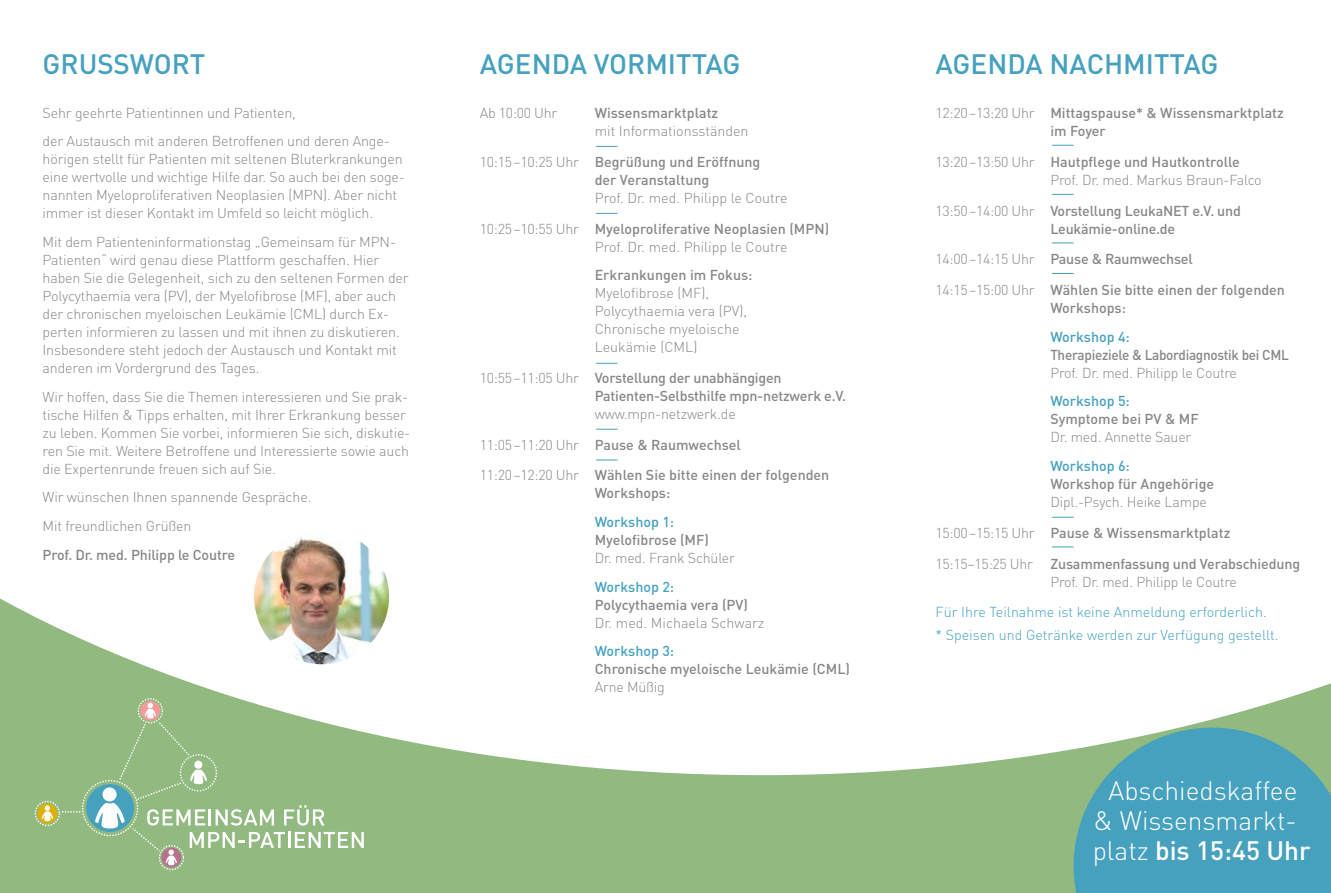
<style>
.page{position:relative;width:1331px;height:893px;background:#91b980}
.page>*{position:absolute;margin:0;border:0;box-sizing:border-box;transform-origin:0 0}
.t1{font:500 27.75px "DIN";color:#45a1be}
.t2{font:300 26.25px/29.8px "DIN";color:#fff;text-align:center}
.t3{font:300 14.25px/18px "DIN";letter-spacing:-.01em;color:#878786}
.t4{font:500 14.25px/30.8px "DIN";color:#878786}
.t5{font:300 14.25px/22.2px "DIN";color:#45a1be}
.t6{font:500 14.25px "DIN";color:#45a1be}
.t7{font:500 14.25px "DIN";letter-spacing:-.02em;color:#878786;scale:.95 1}
.s1{font-weight:300}
.s2{font-weight:500}
</style>
<div class="page">
<div style="left:0;top:0;width:1331px;height:775px;background:#fff"></div>
<svg style="left:1074px;top:728px;width:257px;height:165px;background:#53a6b8"></svg>
<div style="left:86px;top:784px;width:48px;height:48px;background:#45a1be;border-radius:50%"></div>
<div style="left:140px;top:701px;width:20px;height:20px;background:#f39b9b;border-radius:50%"></div>
<div style="left:138px;top:698px;width:25px;height:25px;border:1px dashed #fff;border-radius:50%"></div>
<svg style="left:37px;top:803px;width:20px;height:20px"></svg>
<div style="left:35px;top:801px;width:25px;height:25px;border:1px dashed #fff;border-radius:50%"></div>
<svg style="left:161px;top:848px;width:20px;height:20px"></svg>
<div style="left:159px;top:845px;width:25px;height:25px;border:1px dashed #fff;border-radius:50%"></div>
<svg style="left:62px;top:811px;width:18px;height:1px"></svg>
<svg style="left:42px;top:805px;width:11px;height:16px"></svg>
<svg style="left:95px;top:703px;width:269px;height:162px"></svg>
<img style="left:254px;top:529px;width:135px;height:135px;border-radius:68px">
<svg style="left:596px;top:146px;width:21px;height:1px"></svg>
<svg style="left:596px;top:213px;width:21px;height:1px"></svg>
<svg style="left:596px;top:363px;width:21px;height:1px"></svg>
<svg style="left:596px;top:429px;width:21px;height:1px"></svg>
<svg style="left:596px;top:460px;width:21px;height:1px"></svg>
<svg style="left:1052px;top:145px;width:22px;height:1px"></svg>
<svg style="left:1052px;top:243px;width:22px;height:1px"></svg>
<svg style="left:1052px;top:194px;width:22px;height:1px"></svg>
<svg style="left:1052px;top:273px;width:22px;height:1px"></svg>
<svg style="left:1052px;top:517px;width:22px;height:1px"></svg>
<svg style="left:1052px;top:547px;width:22px;height:1px"></svg>
<h1 class="t1" style="left:43px;top:46px;width:164px">GRUSSWORT</h1>
<h1 class="t1" style="left:480px;top:46px;width:262px">AGENDA VORMITTAG</h1>
<h1 class="t1" style="left:935px;top:46px;width:284px">AGENDA NACHMITTAG</h1>
<p class="t3" style="left:43px;top:98px;width:349px;line-height:28.7px">Sehr geehrte Patientinnen und Patienten,<br>der Austausch mit anderen Betroffenen und deren Ange-</p>
<p class="t3" style="left:43px;top:150px;width:364px">hörigen stellt für Patienten mit seltenen Bluterkrankungen eine wertvolle und wichtige Hilfe dar. So auch bei den soge&shy;nannten Myeloproliferativen Neoplasien (MPN). Aber nicht immer ist dieser Kontakt im Umfeld so leicht möglich.</p>
<p class="t3" style="left:43px;top:233px;width:368px">Mit dem Patienteninformationstag „Gemeinsam für MPN-Patienten“ wird genau diese Plattform geschaffen. Hier haben Sie die Gelegenheit, sich zu den seltenen Formen der Polycythaemia vera (PV), der Myelofibrose (MF), aber auch der chronischen myeloischen Leukämie (CML) durch Ex&shy;perten informieren zu lassen und mit ihnen zu diskutieren.<br>Insbesondere steht jedoch der Austausch und Kontakt mit anderen im Vordergrund des Tages.</p>
<p class="t3" style="left:43px;top:387px;width:369px">Wir hoffen, dass Sie die Themen interessieren und Sie prak&shy;tische Hilfen &amp; Tipps erhalten, mit Ihrer Erkrankung besser zu leben. Kommen Sie vorbei, informieren Sie sich, diskutie&shy;ren Sie mit. Weitere Betroffene und Interessierte sowie auch die Expertenrunde freuen sich auf Sie.</p>
<p class="t3" style="left:43px;top:483px;width:270px;line-height:28.7px">Wir wünschen Ihnen spannende Gespräche.<br>Mit freundlichen Grüßen</p>
<p class="t4" style="left:43px;top:539px;width:194px">Prof. Dr. med. Philipp le Coutre</p>
<p class="t4" style="left:1050px;top:103px;width:235px;line-height:18px;text-indent:-115px"><span class="s1">12:20–13:20 Uhr</span> Mittagspause* &amp; Wissensmarktplatz im Foyer</p>
<p class="t3" style="left:1050px;top:153px;width:213px;text-indent:-115px">13:20–13:50 Uhr <span class="s2">Hautpflege und Hautkontrolle<br></span>Prof. Dr. med. Markus Braun-Falco</p>
<p class="t4" style="left:1050px;top:201px;width:192px;line-height:18px;text-indent:-115px"><span class="s1">13:50–14:00 Uhr</span> Vorstellung LeukaNET e.V. und<br>Leukämie-online.de</p>
<p class="t4" style="left:935px;top:243px;width:351px"><span class="s1">14:00–14:15 Uhr</span> Pause &amp; Raumwechsel<br><span class="s1">14:15–15:00 Uhr</span> Wählen Sie bitte einen der folgenden</p>
<p class="t4" style="left:1050px;top:292px;width:77px">Workshops:</p>
<p class="t6" style="left:1050px;top:327px;width:81px">Workshop 4:</p>
<p class="t7" style="left:1050px;top:345px;width:253px">Therapieziele &amp; Labordiagnostik bei CML</p>
<p class="t3" style="left:1050px;top:363px;width:188px">Prof. Dr. med. Philipp le Coutre</p>
<p class="t6" style="left:1050px;top:392px;width:81px">Workshop 5:</p>
<p class="t4" style="left:1050px;top:403px;width:150px">Symptome bei PV &amp; MF</p>
<p class="t3" style="left:1050px;top:428px;width:143px">Dr. med. Annette Sauer</p>
<p class="t6" style="left:1050px;top:457px;width:81px">Workshop 6:</p>
<p class="t4" style="left:1050px;top:468px;width:165px">Workshop für Angehörige</p>
<p class="t4" style="left:935px;top:486px;width:366px;text-indent:115px"><span class="s1">Dipl.-Psych. Heike Lampe<br>15:00–15:15 Uhr</span> Pause &amp; Wissensmarktplatz<br><span class="s1">15:15–15:25 Uhr</span> Zusammenfassung und Verabschiedung</p>
<p class="t3" style="left:1050px;top:572px;width:188px">Prof. Dr. med. Philipp le Coutre</p>
<p class="t5" style="left:935px;top:601px;width:345px">Für Ihre Teilnahme ist keine Anmeldung erforderlich.<br>* Speisen und Getränke werden zur Verfügung gestellt.</p>
<p class="t3" style="left:480px;top:104px;width:79px">Ab 10:00 Uhr</p>
<p class="t4" style="left:595px;top:97px;width:125px">Wissensmarktplatz</p>
<p class="t3" style="left:480px;top:115px;width:282px;line-height:30.8px;text-indent:115px">mit Informationsständen<br>10:15–10:25 Uhr <span class="s2">Begrüßung und Eröffnung</span></p>
<p class="t4" style="left:595px;top:164px;width:116px">der Veranstaltung</p>
<p class="t3" style="left:480px;top:182px;width:351px;line-height:30.8px;text-indent:115px">Prof. Dr. med. Philipp le Coutre<br>10:25–10:55 Uhr <span class="s2">Myeloproliferative Neoplasien (MPN)</span></p>
<p class="t3" style="left:595px;top:237px;width:194px">Prof. Dr. med. Philipp le Coutre</p>
<p class="t4" style="left:595px;top:259px;width:159px">Erkrankungen im Fokus:</p>
<p class="t3" style="left:595px;top:284px;width:154px">Myelofibrose (MF),<br>Polycythaemia vera (PV),<br>Chronische myeloische<br>Leukämie (CML)</p>
<p class="t4" style="left:595px;top:368px;width:253px;line-height:18px;text-indent:-115px"><span class="s1">10:55–11:05 Uhr</span> Vorstellung der unabhängigen<br>Patienten-Selbsthilfe mpn-netzwerk e.V.</p>
<p class="t4" style="left:480px;top:398px;width:351px;text-indent:115px"><span class="s1">www.mpn-netzwerk.de<br>11:05–11:20 Uhr</span> Pause &amp; Raumwechsel<br><span class="s1">11:20–12:20 Uhr</span> Wählen Sie bitte einen der folgenden</p>
<p class="t4" style="left:595px;top:477px;width:77px">Workshops:</p>
<p class="t6" style="left:595px;top:513px;width:81px">Workshop 1:</p>
<p class="t4" style="left:595px;top:524px;width:116px">Myelofibrose (MF)</p>
<p class="t3" style="left:595px;top:549px;width:142px">Dr. med. Frank Schüler</p>
<p class="t6" style="left:595px;top:577px;width:81px">Workshop 2:</p>
<p class="t4" style="left:595px;top:589px;width:155px">Polycythaemia vera (PV)</p>
<p class="t3" style="left:595px;top:613px;width:171px">Dr. med. Michaela Schwarz</p>
<p class="t6" style="left:595px;top:642px;width:81px">Workshop 3:</p>
<p class="t4" style="left:595px;top:653px;width:257px">Chronische myeloische Leukämie (CML)</p>
<p class="t3" style="left:595px;top:678px;width:72px">Arne Müßig</p>
<h2 class="t2" style="left:1093px;top:775px;width:219px">Abschiedskaffee<br>&amp; Wissensmarkt&shy;platz <span class="s2">bis 15:45 Uhr</span></h2>
</div>
